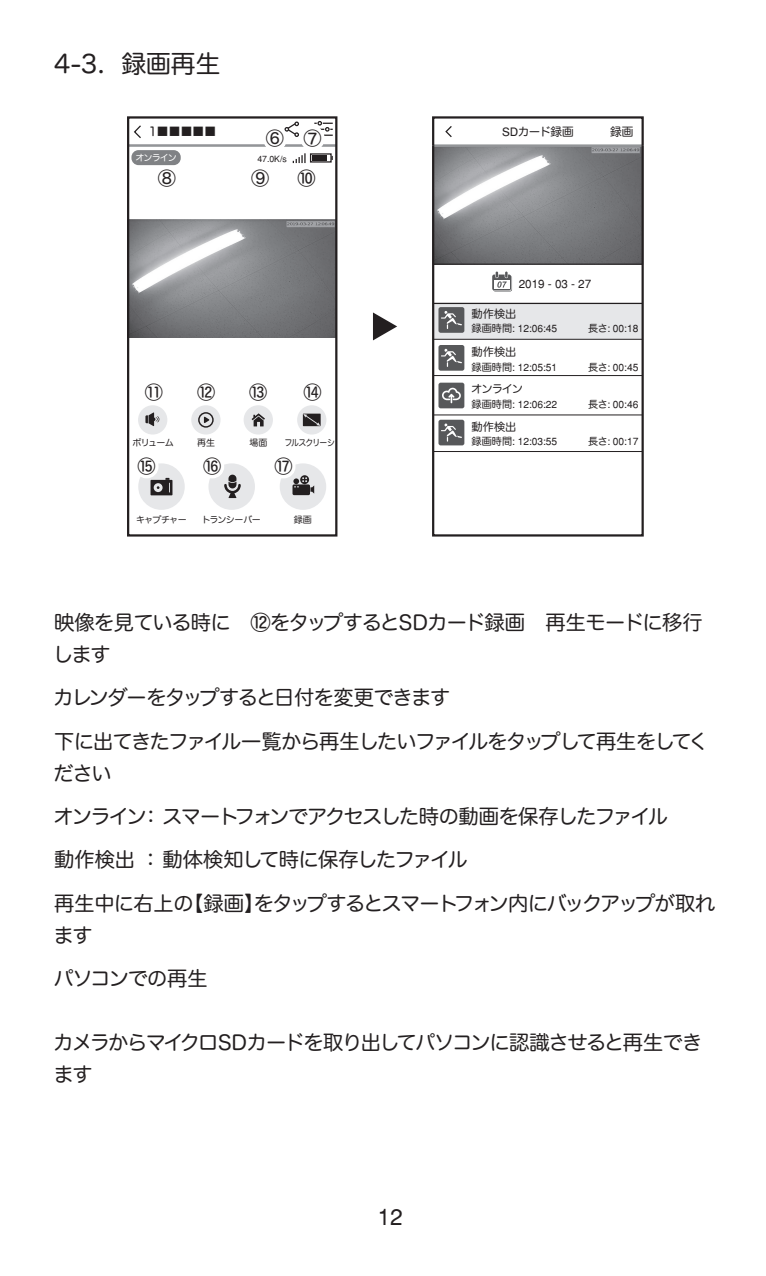
<style>
.page{position:relative;width:766px;height:1276px;background:#fff}
.page>*{position:absolute;margin:0;border:0;box-sizing:border-box;transform-origin:0 0}
.t1{font:24.75px "Hira Maru Pro N W4";color:#231f20}
.t2{font:22.5px "Helvetica";color:#231f20}
.t3{font:20.25px/43.4px "Hira Maru Pro N W4";letter-spacing:-.07em;color:#231f20}
.t4{font:20.25px/31.9px "Hira Maru Pro N W4";letter-spacing:-.045em;color:#231f20}
.t5{font:18.22px "Hira Maru Pro N W4";color:#231f20}
.t6{font:12.38px "Hira Maru Pro N W4";color:#231f20}
.t7{font:11.47px "Helvetica";color:#231f20}
.t8{font:11.47px "Hira Maru Pro N W4";letter-spacing:-.035em;color:#231f20}
.t9{font:11.25px "Hira Maru Pro N W4";letter-spacing:-.015em;color:#231f20}
.t10{font:10.12px "Helvetica";color:#231f20}
.t11{font:9px "Hira Maru Pro N W4";letter-spacing:-.07em;color:#231f20}
.t12{font:9px "Hira Maru Pro N W4";letter-spacing:-.09em;color:#231f20;scale:.87 1}
.t13{font:9px "Hira Maru Pro N W4";letter-spacing:-.095em;color:#fff}
.t14{font:8.55px "Helvetica";color:#231f20}
.s1{font-family:"Helvetica"}
.s2{font-family:"Hira Maru Pro N W4"}
</style>
<div class="page">
<div style="left:138px;top:463px;width:47px;height:47px;background:#e6e7e9;border-radius:50%"></div>
<div style="left:131px;top:150px;width:50px;height:15px;background:#808285;border-radius:7px"></div>
<hr style="left:128px;top:144px;width:208px;height:3px;background:#939598">
<svg style="left:136px;top:163px;width:43px;height:3px"></svg>
<svg style="left:134px;top:125px;width:7px;height:13px"></svg>
<img style="left:130px;top:219px;width:204px;height:119px">
<svg style="left:191px;top:405px;width:136px;height:132px"></svg>
<svg style="left:131px;top:327px;width:41px;height:168px"></svg>
<div style="left:127px;top:116px;width:210px;height:420px;border:2px solid #231f20"></div>
<svg style="left:373px;top:312px;width:24px;height:28px"></svg>
<svg style="left:245px;top:121px;width:88px;height:43px"></svg>
<img style="left:435px;top:148px;width:205px;height:114px">
<div style="left:433px;top:303px;width:209px;height:36px;background:#e6e7e9"></div>
<hr style="left:433px;top:303px;width:209px;height:1px;background:#231f20">
<hr style="left:433px;top:451px;width:209px;height:1px;background:#231f20">
<hr style="left:433px;top:414px;width:209px;height:1px;background:#231f20">
<hr style="left:433px;top:375px;width:209px;height:1px;background:#231f20">
<hr style="left:433px;top:339px;width:209px;height:1px;background:#231f20">
<svg style="left:445px;top:126px;width:7px;height:12px"></svg>
<svg style="left:492px;top:271px;width:20px;height:20px"></svg>
<div style="left:438px;top:307px;width:26px;height:26px;background:#57585a;border-radius:2px"></div>
<svg style="left:441px;top:311px;width:21px;height:18px"></svg>
<div style="left:438px;top:345px;width:26px;height:26px;background:#57585a;border-radius:2px"></div>
<svg style="left:441px;top:349px;width:21px;height:18px"></svg>
<div style="left:438px;top:420px;width:26px;height:25px;background:#57585a;border-radius:2px"></div>
<div style="left:438px;top:383px;width:26px;height:25px;background:#57585a;border-radius:2px"></div>
<svg style="left:441px;top:423px;width:21px;height:18px"></svg>
<svg style="left:442px;top:388px;width:18px;height:15px"></svg>
<div style="left:432px;top:116px;width:211px;height:31px;border:2px solid #231f20"></div>
<div style="left:432px;top:145px;width:211px;height:391px;border:2px solid #231f20"></div>
<p class="t1" style="left:54px;top:42px;width:168px">4-3. 録画再生</p>
<p class="t5" style="left:266px;top:122px;width:57px">⑥ ⑦</p>
<p class="t8" style="left:502px;top:122px;width:73px"><span class="s1">SD</span>カード録画</p>
<p class="t6" style="left:149px;top:121px;width:69px">1■■■■■</p>
<p class="t5" style="left:158px;top:162px;width:20px">⑧</p>
<p class="t5" style="left:251px;top:162px;width:20px">⑨</p>
<p class="t5" style="left:297px;top:162px;width:20px">⑩</p>
<p class="t13" style="left:135px;top:150px;width:43px">オンライン</p>
<p class="t14" style="left:257px;top:153px;width:31px">47.0K/s</p>
<p class="t8" style="left:610px;top:122px;width:25px">録画</p>
<p class="t7" style="left:518px;top:276px;width:74px">2019 - 03 - 27</p>
<p class="t5" style="left:145px;top:377px;width:20px">⑪</p>
<p class="t11" style="left:132px;top:435px;width:43px">ボリューム</p>
<p class="t5" style="left:197px;top:377px;width:20px">⑫</p>
<p class="t5" style="left:249px;top:377px;width:20px">⑬</p>
<p class="t5" style="left:303px;top:377px;width:20px">⑭</p>
<p class="t11" style="left:197px;top:435px;width:19px">再生</p>
<p class="t11" style="left:249px;top:435px;width:19px">場面</p>
<p class="t12" style="left:284px;top:435px;width:60px">フルスクリーシ</p>
<p class="t5" style="left:137px;top:451px;width:20px">⑮</p>
<p class="t5" style="left:203px;top:451px;width:20px">⑯</p>
<p class="t5" style="left:274px;top:451px;width:20px">⑰</p>
<p class="t11" style="left:136px;top:511px;width:52px">キャプチャー</p>
<p class="t11" style="left:202px;top:511px;width:61px">トランシーバー</p>
<p class="t11" style="left:294px;top:511px;width:19px">録画</p>
<p class="t9" style="left:471px;top:303px;width:46px">動作検出</p>
<p class="t10" style="left:471px;top:323px;width:87px"><span class="s2">録画時間</span>: 12:06:45</p>
<p class="t10" style="left:588px;top:323px;width:52px"><span class="s2">長さ</span>: 00:18</p>
<p class="t9" style="left:471px;top:342px;width:46px">動作検出</p>
<p class="t10" style="left:471px;top:361px;width:87px"><span class="s2">録画時間</span>: 12:05:51</p>
<p class="t10" style="left:588px;top:361px;width:52px"><span class="s2">長さ</span>: 00:45</p>
<p class="t9" style="left:471px;top:379px;width:53px">オンライン</p>
<p class="t10" style="left:471px;top:399px;width:87px"><span class="s2">録画時間</span>: 12:06:22</p>
<p class="t10" style="left:588px;top:399px;width:52px"><span class="s2">長さ</span>: 00:46</p>
<p class="t9" style="left:471px;top:417px;width:46px">動作検出</p>
<p class="t10" style="left:471px;top:436px;width:87px"><span class="s2">録画時間</span>: 12:03:55</p>
<p class="t10" style="left:588px;top:436px;width:52px"><span class="s2">長さ</span>: 00:17</p>
<p class="t4" style="left:53px;top:605px;width:651px">映像を見ている時に　⑫をタップするとSDカード録画　再生モードに移行します</p>
<p class="t3" style="left:53px;top:674px;width:656px">カレンダーをタップすると日付を変更できます<br>下に出てきたファイル一覧から再生したいファイルをタップして再生をしてく</p>
<p class="t3" style="left:54px;top:750px;width:663px">ださい<br>オンライン： スマートフォンでアクセスした時の動画を保存したファイル<br>動作検出 ： 動体検知して時に保存したファイル<br>再生中に右上の【録画】をタップするとスマートフォン内にバックアップが取れ</p>
<p class="t3" style="left:53px;top:912px;width:156px">ます<br>パソコンでの再生</p>
<p class="t3" style="left:53px;top:1025px;width:650px;line-height:31.9px">カメラからマイクロSDカードを取り出してパソコンに認識させると再生できます</p>
<p class="t2" style="left:377px;top:1203px;width:27px">12</p>
</div>
